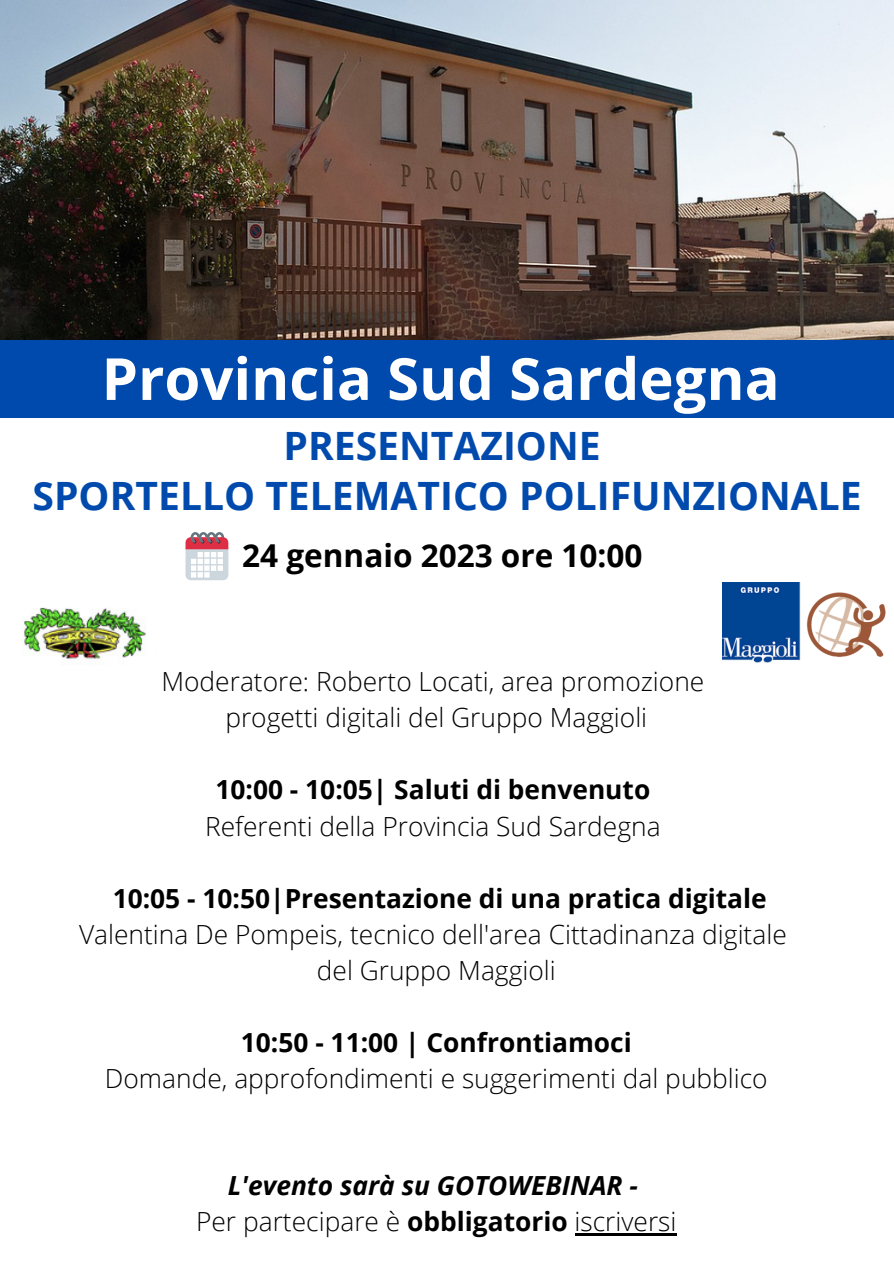
<style>
.page{position:relative;width:894px;height:1264px;background:#fff}
.page>*{position:absolute;margin:0;border:0;box-sizing:border-box;transform-origin:0 0}
.t1{font:700 58.05px "Open Sans";color:#fff}
.t2{font:700 39px/50.7px "Open Sans";color:#004aad;text-align:center}
.t3{font:700 31.5px "Open Sans";color:#000}
.t4{font:300 26.25px/36px "Open Sans";color:#000;text-align:center}
.t5{font:700 26.25px "Open Sans";color:#000}
.t6{font:italic 700 26.25px/36px "Open Sans";color:#000;text-align:center}
.s1{font-weight:300;font-style:normal}
.s2{font-style:normal}
</style>
<div class="page">
<div style="left:0;top:339px;width:893px;height:78px;background:#004aad"></div>
<svg style="left:185px;top:532px;width:43px;height:48px"></svg>
<img style="left:722px;top:582px;width:79px;height:80px">
<img style="left:806px;top:592px;width:80px;height:65px">
<img style="left:0;top:0;width:893px;height:340px">
<img style="left:22px;top:607px;width:124px;height:52px">
<hr style="left:574px;top:1233px;width:102px;height:2px;background:#000">
<h1 class="t1" style="left:101px;top:338px;width:679px">Provincia Sud Sardegna</h1>
<h2 class="t2" style="left:33px;top:419px;width:830px">PRESENTAZIONE<br>SPORTELLO TELEMATICO POLIFUNZIONALE</h2>
<p class="t3" style="left:242px;top:533px;width:401px">24 gennaio 2023 ore 10:00</p>
<p class="t4" style="left:161px;top:663px;width:544px">Moderatore: Roberto Locati, area promozione progetti digitali del Gruppo Maggioli</p>
<p class="t5" style="left:215px;top:771px;width:436px">10:00 - 10:05| Saluti di benvenuto</p>
<p class="t4" style="left:205px;top:807px;width:457px">Referenti della Provincia Sud Sardegna</p>
<p class="t5" style="left:113px;top:879px;width:655px">10:05 - 10:50|Presentazione di una pratica digitale</p>
<p class="t4" style="left:79px;top:915px;width:709px">Valentina De Pompeis, tecnico dell'area Cittadinanza digitale del Gruppo Maggioli</p>
<p class="t5" style="left:241px;top:1023px;width:392px">10:50 - 11:00 | Confrontiamoci</p>
<p class="t4" style="left:105px;top:1059px;width:664px">Domande, approfondimenti e suggerimenti dal pubblico</p>
<p class="t6" style="left:196px;top:1166px;width:482px">L'evento sarà su GOTOWEBINAR -<br><span class="s1">Per partecipare è</span> <span class="s2">obbligatorio</span> <span class="s1">iscriversi</span></p>
</div>
